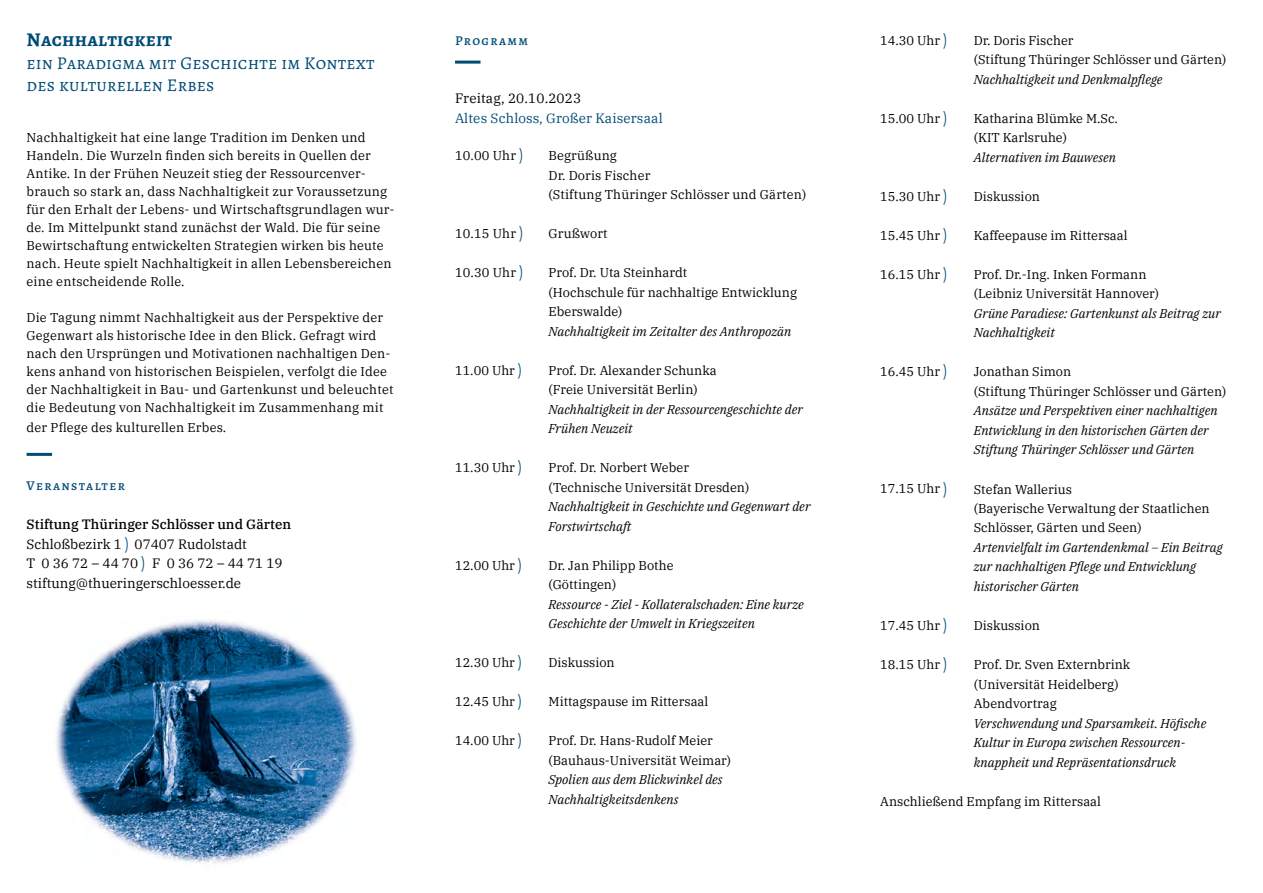
<style>
.page{position:relative;width:1263px;height:893px;background:#fff}
.page>*{position:absolute;margin:0;border:0;box-sizing:border-box;transform-origin:0 0}
.t1{font:700 19.5px "Alegreya SC";letter-spacing:.01em;color:#004c77}
.t2{font:18px/22.5px "Alegreya SC";letter-spacing:.01em;color:#004c77}
.t3{font:13.5px/19.5px "IBM Plex Serif";color:#000}
.t4{font:13.5px "IBM Plex Serif";letter-spacing:.01em;color:#004c77}
.t5{font:500 13.5px "Alegreya SC";letter-spacing:.1em;color:#004c77}
.t6{font:12.75px/19.5px "IBM Plex Serif";letter-spacing:.01em;color:#000}
.t7{font:italic 12.75px/19.5px "IBM Plex Serif";color:#000}
.s1{font-weight:500}
.s2{font-family:"Futura BT";font-weight:300;font-size:16.5px;color:#004c77}
</style>
<div class="page">
<img style="left:56px;top:620px;width:301px;height:244px">
<hr style="left:27px;top:453px;width:25px;height:3px;background:#004c77">
<hr style="left:455px;top:61px;width:25px;height:3px;background:#004c77">
<h1 class="t1" style="left:27px;top:27px;width:147px">Nachhaltigkeit</h1>
<h2 class="t2" style="left:27px;top:52px;width:350px">ein Paradigma mit Geschichte im Kontext des kulturellen Erbes</h2>
<p class="t6" style="left:27px;top:128px;width:369px;line-height:18px">Nachhaltigkeit hat eine lange Tradition im Denken und Handeln. Die Wurzeln finden sich bereits in Quellen der Antike. In der Frühen Neuzeit stieg der Ressourcenver&shy;brauch so stark an, dass Nachhaltigkeit zur Voraussetzung für den Erhalt der Lebens- und Wirtschaftsgrundlagen wur&shy;de. Im Mittelpunkt stand zunächst der Wald. Die für seine Bewirtschaftung entwickelten Strategien wirken bis heute nach. Heute spielt Nachhaltigkeit in allen Lebensbereichen eine entscheidende Rolle.</p>
<p class="t6" style="left:27px;top:308px;width:368px;line-height:18px">Die Tagung nimmt Nachhaltigkeit aus der Perspektive der Gegenwart als historische Idee in den Blick. Gefragt wird nach den Ursprüngen und Motivationen nachhaltigen Den&shy;kens anhand von historischen Beispielen, verfolgt die Idee der Nachhaltigkeit in Bau- und Gartenkunst und beleuchtet die Bedeutung von Nachhaltigkeit im Zusammenhang mit</p>
<p class="t6" style="left:27px;top:417px;width:201px">der Pflege des kulturellen Erbes.</p>
<p class="t5" style="left:27px;top:476px;width:100px">Veranstalter</p>
<p class="t3" style="left:27px;top:514px;width:266px"><span class="s1">Stiftung Thüringer Schlösser und Gärten </span>Schloßbezirk 1 <span class="s2">)</span> 07407 Rudolstadt<br>T 0 36 72 – 44 70 <span class="s2">)</span> F 0 36 72 – 44 71 19 stiftung@thueringerschloesser.de</p>
<p class="t5" style="left:455px;top:30px;width:75px">Programm</p>
<p class="t3" style="left:455px;top:87px;width:128px">Freitag, 20.10.2023</p>
<p class="t4" style="left:455px;top:107px;width:209px">Altes Schloss, Großer Kaisersaal</p>
<p class="t6" style="left:455px;top:145px;width:70px">10.00 Uhr <span class="s2">)</span></p>
<p class="t6" style="left:549px;top:145px;width:259px">Begrüßung<br>Dr. Doris Fischer<br>(Stiftung Thüringer Schlösser und Gärten)</p>
<p class="t6" style="left:455px;top:223px;width:70px">10.15 Uhr <span class="s2">)</span></p>
<p class="t6" style="left:549px;top:223px;width:61px">Grußwort</p>
<p class="t6" style="left:455px;top:262px;width:70px">10.30 Uhr <span class="s2">)</span></p>
<p class="t6" style="left:549px;top:262px;width:250px">Prof. Dr. Uta Steinhardt<br>(Hochschule für nachhaltige Entwicklung<br>Eberswalde)</p>
<p class="t7" style="left:549px;top:320px;width:244px">Nachhaltigkeit im Zeitalter des Anthropozän</p>
<p class="t6" style="left:455px;top:359px;width:69px">11.00 Uhr <span class="s2">)</span></p>
<p class="t6" style="left:549px;top:359px;width:170px">Prof. Dr. Alexander Schunka (Freie Universität Berlin)</p>
<p class="t7" style="left:549px;top:398px;width:256px">Nachhaltigkeit in der Ressourcengeschichte der<br>Frühen Neuzeit</p>
<p class="t6" style="left:455px;top:457px;width:69px">11.30 Uhr <span class="s2">)</span></p>
<p class="t6" style="left:549px;top:457px;width:202px">Prof. Dr. Norbert Weber (Technische Universität Dresden)</p>
<p class="t7" style="left:549px;top:496px;width:263px">Nachhaltigkeit in Geschichte und Gegenwart der<br>Forstwirtschaft</p>
<p class="t6" style="left:455px;top:554px;width:69px">12.00 Uhr <span class="s2">)</span></p>
<p class="t6" style="left:549px;top:554px;width:126px">Dr. Jan Philipp Bothe (Göttingen)</p>
<p class="t7" style="left:549px;top:593px;width:257px">Ressource - Ziel - Kollateralschaden: Eine kurze<br>Geschichte der Umwelt in Kriegszeiten</p>
<p class="t6" style="left:455px;top:652px;width:69px">12.30 Uhr <span class="s2">)</span></p>
<p class="t6" style="left:549px;top:652px;width:68px">Diskussion</p>
<p class="t6" style="left:455px;top:691px;width:69px">12.45 Uhr <span class="s2">)</span></p>
<p class="t6" style="left:549px;top:691px;width:161px">Mittagspause im Rittersaal</p>
<p class="t6" style="left:455px;top:730px;width:69px">14.00 Uhr <span class="s2">)</span></p>
<p class="t6" style="left:549px;top:730px;width:184px">Prof. Dr. Hans-Rudolf Meier (Bauhaus-Universität Weimar)</p>
<p class="t7" style="left:549px;top:769px;width:176px">Spolien aus dem Blickwinkel des<br>Nachhaltigkeitsdenkens</p>
<p class="t6" style="left:880px;top:30px;width:69px">14.30 Uhr <span class="s2">)</span></p>
<p class="t6" style="left:974px;top:30px;width:254px">Dr. Doris Fischer<br>(Stiftung Thüringer Schlösser und Gärten)</p>
<p class="t7" style="left:974px;top:69px;width:190px">Nachhaltigkeit und Denkmalpflege</p>
<p class="t6" style="left:880px;top:108px;width:69px">15.00 Uhr <span class="s2">)</span></p>
<p class="t6" style="left:974px;top:108px;width:146px">Katharina Blümke M.Sc. (KIT Karlsruhe)</p>
<p class="t7" style="left:974px;top:147px;width:144px">Alternativen im Bauwesen</p>
<p class="t6" style="left:880px;top:186px;width:69px">15.30 Uhr <span class="s2">)</span></p>
<p class="t6" style="left:974px;top:186px;width:68px">Diskussion</p>
<p class="t6" style="left:880px;top:225px;width:69px">15.45 Uhr <span class="s2">)</span></p>
<p class="t6" style="left:974px;top:225px;width:155px">Kaffeepause im Rittersaal</p>
<p class="t6" style="left:880px;top:264px;width:69px">16.15 Uhr <span class="s2">)</span></p>
<p class="t6" style="left:974px;top:264px;width:187px">Prof. Dr.-Ing. Inken Formann (Leibniz Universität Hannover)</p>
<p class="t7" style="left:974px;top:303px;width:249px">Grüne Paradiese: Gartenkunst als Beitrag zur<br>Nachhaltigkeit</p>
<p class="t6" style="left:880px;top:361px;width:69px">16.45 Uhr <span class="s2">)</span></p>
<p class="t6" style="left:974px;top:361px;width:254px">Jonathan Simon<br>(Stiftung Thüringer Schlösser und Gärten)</p>
<p class="t7" style="left:974px;top:400px;width:245px">Ansätze und Perspektiven einer nachhaltigen<br>Entwicklung in den historischen Gärten der<br>Stiftung Thüringer Schlösser und Gärten</p>
<p class="t6" style="left:880px;top:478px;width:69px">17.15 Uhr <span class="s2">)</span></p>
<p class="t6" style="left:974px;top:478px;width:237px">Stefan Wallerius<br>(Bayerische Verwaltung der Staatlichen<br>Schlösser, Gärten und Seen)</p>
<p class="t7" style="left:974px;top:537px;width:250px">Artenvielfalt im Gartendenkmal – Ein Beitrag zur nachhaltigen Pflege und Entwicklung historischer Gärten</p>
<p class="t6" style="left:880px;top:615px;width:69px">17.45 Uhr <span class="s2">)</span></p>
<p class="t6" style="left:974px;top:615px;width:68px">Diskussion</p>
<p class="t6" style="left:880px;top:654px;width:69px">18.15 Uhr <span class="s2">)</span></p>
<p class="t6" style="left:974px;top:654px;width:158px">Prof. Dr. Sven Externbrink (Universität Heidelberg)<br>Abendvortrag</p>
<p class="t7" style="left:974px;top:712px;width:234px">Verschwendung und Sparsamkeit. Höfische<br>Kultur in Europa zwischen Ressourcen&shy;knappheit und Repräsentationsdruck</p>
<p class="t6" style="left:880px;top:790px;width:222px">Anschließend Empfang im Rittersaal</p>
</div>
